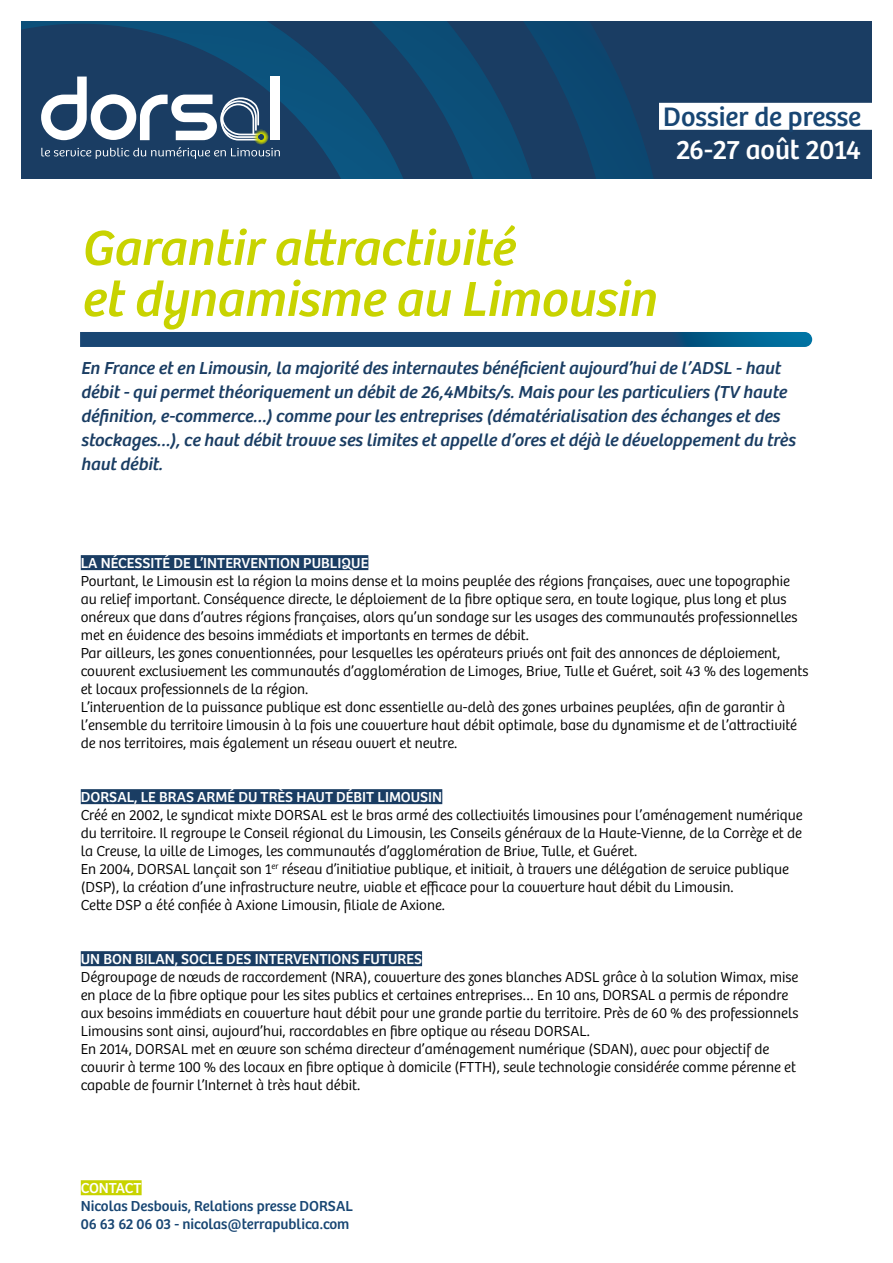
<style>
.page{position:relative;width:893px;height:1263px;background:#fff}
.page>*{position:absolute;margin:0;border:0;box-sizing:border-box;transform-origin:0 0}
.t1{font:italic 51px/51px "Bree";color:#c8d300}
.t2{font:27.75px "Bree";color:#184673}
.t3{font:27.75px "Bree";letter-spacing:-.005em;color:#fff}
.t4{font:italic 18px/24px "Bree";color:#1a3d63}
.t5{font:300 15px/18px "Bree";color:#000}
.t6{font:15px "Bree";color:#fff}
.t7{font:15px/18px "Bree";color:#184673}
</style>
<div class="page">
<div style="left:21px;top:21px;width:851px;height:158px;background:#1a3d63"></div>
<svg style="left:21px;top:21px;width:827px;height:158px"></svg>
<div style="left:659px;top:103px;width:215px;height:27px;background:#fff"></div>
<svg style="left:41px;top:77px;width:239px;height:82px"></svg>
<div style="left:81px;top:1180px;width:61px;height:15px;background:#c8d300"></div>
<div style="left:81px;top:555px;width:287px;height:15px;background:#1a3d63"></div>
<div style="left:81px;top:789px;width:361px;height:15px;background:#1a3d63"></div>
<div style="left:81px;top:951px;width:341px;height:15px;background:#1a3d63"></div>
<svg style="left:80px;top:332px;width:732px;height:15px;background:#154b78"></svg>
<h2 class="t2" style="left:663px;top:100px;width:199px">Dossier de presse</h2>
<h2 class="t3" style="left:676px;top:133px;width:187px">26-27 août 2014</h2>
<h1 class="t1" style="left:81px;top:223px;width:576px">Garantir attractivité<br>et dynamisme au Limousin</h1>
<p class="t4" style="left:81px;top:356px;width:716px">En France et en Limousin, la majorité des internautes bénéficient aujourd’hui de l’ADSL - haut débit - qui permet théoriquement un débit de 26,4Mbits/s. Mais pour les particuliers (TV haute définition, e-commerce…) comme pour les entreprises (dématérialisation des échanges et des stockages…), ce haut débit trouve ses limites et appelle d’ores et déjà le développement du très haut débit.</p>
<p class="t6" style="left:81px;top:554px;width:289px">LA NÉCESSITÉ DE L’INTERVENTION PUBLIQUE</p>
<p class="t5" style="left:81px;top:572px;width:729px">Pourtant, le Limousin est la région la moins dense et la moins peuplée des régions françaises, avec une topographie au relief important. Conséquence directe, le déploiement de la fibre optique sera, en toute logique, plus long et plus onéreux que dans d’autres régions françaises, alors qu’un sondage sur les usages des communautés professionnelles met en évidence des besoins immédiats et importants en termes de débit.<br>Par ailleurs, les zones conventionnées, pour lesquelles les opérateurs privés ont fait des annonces de déploiement, couvrent exclusivement les communautés d’agglomération de Limoges, Brive, Tulle et Guéret, soit 43 % des logements et locaux professionnels de la région.<br>L’intervention de la puissance publique est donc essentielle au-delà des zones urbaines peuplées, afin de garantir à l’ensemble du territoire limousin à la fois une couverture haut débit optimale, base du dynamisme et de l’attractivité de nos territoires, mais également un réseau ouvert et neutre.</p>
<p class="t6" style="left:81px;top:788px;width:363px">DORSAL, LE BRAS ARMÉ DU TRÈS HAUT DÉBIT LIMOUSIN</p>
<p class="t5" style="left:81px;top:806px;width:723px">Créé en 2002, le syndicat mixte DORSAL est le bras armé des collectivités limousines pour l’aménagement numérique du territoire. Il regroupe le Conseil régional du Limousin, les Conseils généraux de la Haute-Vienne, de la Corrèze et de la Creuse, la ville de Limoges, les communautés d’agglomération de Brive, Tulle, et Guéret.<br>En 2004, DORSAL lançait son 1<sup>er</sup> réseau d’initiative publique, et initiait, à travers une délégation de service publique (DSP), la création d’une infrastructure neutre, viable et efficace pour la couverture haut débit du Limousin.<br>Cette DSP a été confiée à Axione Limousin, filiale de Axione.</p>
<p class="t6" style="left:81px;top:950px;width:343px">UN BON BILAN, SOCLE DES INTERVENTIONS FUTURES</p>
<p class="t5" style="left:81px;top:968px;width:719px">Dégroupage de nœuds de raccordement (NRA), couverture des zones blanches ADSL grâce à la solution Wimax, mise en place de la fibre optique pour les sites publics et certaines entreprises… En 10 ans, DORSAL a permis de répondre aux besoins immédiats en couverture haut débit pour une grande partie du territoire. Près de 60 % des professionnels Limousins sont ainsi, aujourd’hui, raccordables en fibre optique au réseau DORSAL.<br>En 2014, DORSAL met en œuvre son schéma directeur d’aménagement numérique (SDAN), avec pour objectif de couvrir à terme 100 % des locaux en fibre optique à domicile (FTTH), seule technologie considérée comme pérenne et capable de fournir l’Internet à très haut débit.</p>
<p class="t6" style="left:81px;top:1179px;width:62px">CONTACT</p>
<p class="t7" style="left:81px;top:1197px;width:274px">Nicolas Desbouis, Relations presse DORSAL<br>06 63 62 06 03 - nicolas@terrapublica.com</p>
</div>
